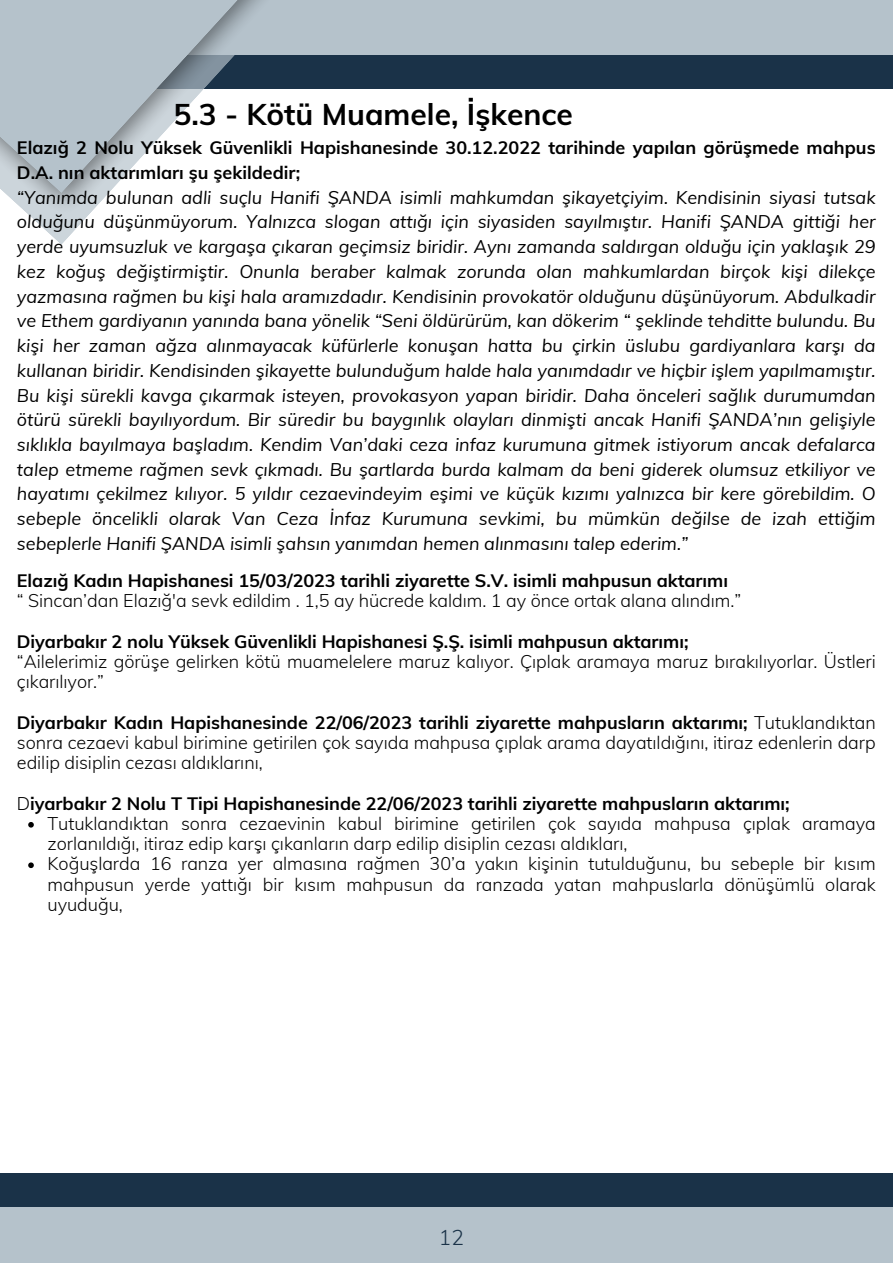
<style>
.page{position:relative;width:893px;height:1264px;background:#fff}
.page>*{position:absolute;margin:0;border:0;box-sizing:border-box;transform-origin:0 0}
.t1{font:700 30px "Muli";color:#000}
.t2{font:300 21px "Muli";color:#1a3248}
.t3{font:italic 18px/24.8px "Muli";color:#000;text-align:justify}
.t4{font:300 18px/20.2px "Muli";letter-spacing:-.005em;color:#000}
.t5{font:700 18px/24.8px "Muli";letter-spacing:-.005em;color:#000}
.s1{font-weight:700}
.s2{font-weight:300}
</style>
<div class="page">
<div style="left:44px;top:52px;width:848px;height:37px;background:#1a3248"></div>
<div style="left:0;top:1173px;width:892px;height:36px;background:#1a3248"></div>
<div style="left:56px;top:0;width:836px;height:55px;background:#b5c2cb"></div>
<div style="left:0;top:1207px;width:892px;height:55px;background:#b5c2cb"></div>
<svg style="left:44px;top:229px;width:32px;height:16px"></svg>
<img style="left:5px;top:193px;width:103px;height:36px">
<svg style="left:0;top:0;width:261px;height:193px;fill:#b5c2cb"></svg>
<svg style="left:28px;top:822px;width:6px;height:5px"></svg>
<svg style="left:28px;top:862px;width:6px;height:6px"></svg>
<p class="t1" style="left:173px;top:95px;width:401px">5.3 - Kötü Muamele, İşkence</p>
<p class="t5" style="left:17px;top:135px;width:860px">Elazığ 2 Nolu Yüksek Güvenlikli Hapishanesinde 30.12.2022 tarihinde yapılan görüşmede mahpus<br>D.A. nın aktarımları şu şekildedir;</p>
<p class="t3" style="left:17px;top:184px;width:860px">“Yanımda bulunan adli suçlu Hanifi ŞANDA isimli mahkumdan şikayetçiyim. Kendisinin siyasi tutsak olduğunu düşünmüyorum. Yalnızca slogan attığı için siyasiden sayılmıştır. Hanifi ŞANDA gittiği her yerde uyumsuzluk ve kargaşa çıkaran geçimsiz biridir. Aynı zamanda saldırgan olduğu için yaklaşık 29 kez koğuş değiştirmiştir. Onunla beraber kalmak zorunda olan mahkumlardan birçok kişi dilekçe yazmasına rağmen bu kişi hala aramızdadır. Kendisinin provokatör olduğunu düşünüyorum. Abdulkadir ve Ethem gardiyanın yanında bana yönelik “Seni öldürürüm, kan dökerim “ şeklinde tehditte bulundu. Bu kişi her zaman ağza alınmayacak küfürlerle konuşan hatta bu çirkin üslubu gardiyanlara karşı da kullanan biridir. Kendisinden şikayette bulunduğum halde hala yanımdadır ve hiçbir işlem yapılmamıştır.<br>Bu kişi sürekli kavga çıkarmak isteyen, provokasyon yapan biridir. Daha önceleri sağlık durumumdan ötürü sürekli bayılıyordum. Bir süredir bu baygınlık olayları dinmişti ancak Hanifi ŞANDA’nın gelişiyle sıklıkla bayılmaya başladım. Kendim Van’daki ceza infaz kurumuna gitmek istiyorum ancak defalarca talep etmeme rağmen sevk çıkmadı. Bu şartlarda burda kalmam da beni giderek olumsuz etkiliyor ve hayatımı çekilmez kılıyor. 5 yıldır cezaevindeyim eşimi ve küçük kızımı yalnızca bir kere görebildim. O sebeple öncelikli olarak Van Ceza İnfaz Kurumuna sevkimi, bu mümkün değilse de izah ettiğim sebeplerle Hanifi ŞANDA isimli şahsın yanımdan hemen alınmasını talep ederim.”</p>
<p class="t5" style="left:17px;top:567px;width:712px">Elazığ Kadın Hapishanesi 15/03/2023 tarihli ziyarette S.V. isimli mahpusun aktarımı</p>
<p class="t4" style="left:17px;top:590px;width:725px">“ Sincan’dan Elazığ'a sevk edildim . 1,5 ay hücrede kaldım. 1 ay önce ortak alana alındım.”</p>
<p class="t5" style="left:17px;top:628px;width:673px">Diyarbakır 2 nolu Yüksek Güvenlikli Hapishanesi Ş.Ş. isimli mahpusun aktarımı;</p>
<p class="t4" style="left:17px;top:651px;width:857px">“Ailelerimiz görüşe gelirken kötü muamelelere maruz kalıyor. Çıplak aramaya maruz bırakılıyorlar. Üstleri çıkarılıyor.”</p>
<p class="t4" style="left:17px;top:711px;width:860px;text-align:justify"><span class="s1">Diyarbakır Kadın Hapishanesinde 22/06/2023 tarihli ziyarette mahpusların aktarımı;</span> Tutuklandıktan sonra cezaevi kabul birimine getirilen çok sayıda mahpusa çıplak arama dayatıldığını, itiraz edenlerin darp edilip disiplin cezası aldıklarını,</p>
<p class="t5" style="left:17px;top:790px;width:774px"><span class="s2">D</span>iyarbakır 2 Nolu T Tipi Hapishanesinde 22/06/2023 tarihli ziyarette mahpusların aktarımı;</p>
<p class="t4" style="left:48px;top:813px;width:829px">Tutuklandıktan sonra cezaevinin kabul birimine getirilen çok sayıda mahpusa çıplak aramaya zorlanıldığı, itiraz edip karşı çıkanların darp edilip disiplin cezası aldıkları,</p>
<p class="t4" style="left:48px;top:853px;width:829px;text-align:justify">Koğuşlarda 16 ranza yer almasına rağmen 30’a yakın kişinin tutulduğunu, bu sebeple bir kısım mahpusun yerde yattığı bir kısım mahpusun da ranzada yatan mahpuslarla dönüşümlü olarak uyuduğu,</p>
<p class="t2" style="left:438px;top:1224px;width:27px">12</p>
</div>
